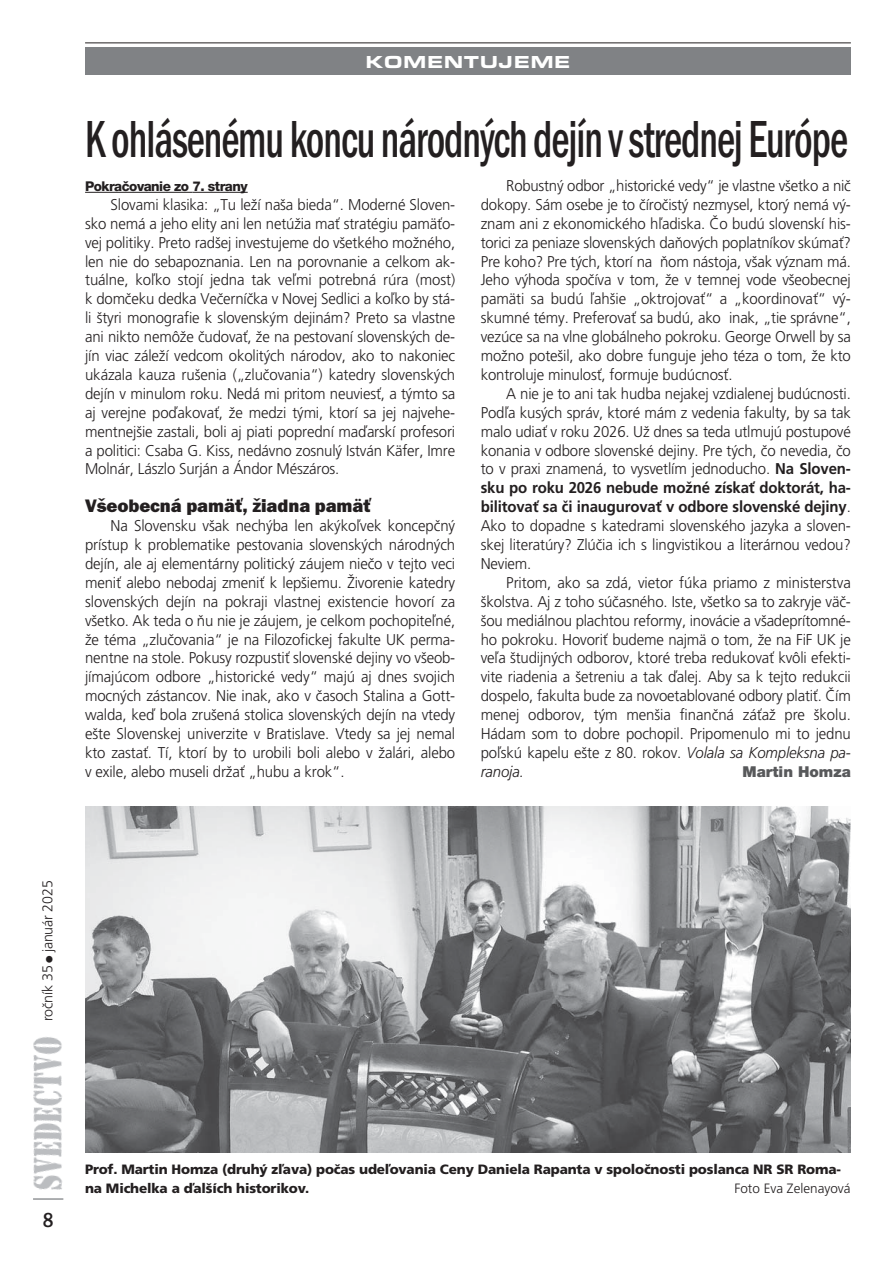
<style>
.page{position:relative;width:893px;height:1263px;background:#fff}
.page>*{position:absolute;margin:0;border:0;box-sizing:border-box;transform-origin:0 0}
.t1{font:500 condensed 54px "Franklin Got Itc TCE";letter-spacing:-.025em;color:#231f20;scale:.75 1}
.t2{font:500 condensed 21px "Franklin Got Itc TCE";color:#231f20}
.t3{font:18.75px "Franklin Got Itc TCE Heav";letter-spacing:-.005em;color:#231f20}
.t4{font:18px "Eurostile TCE Blac Exte";letter-spacing:.03em;color:#fff}
.t5{font:300 15.6px/18.9px "Frutiger CE";letter-spacing:-.01em;color:#231f20;text-align:justify;scale:.96 1}
.t6{font:900 15px "Helvetica Neue CE";color:#58595b}
.t7{font:300 14.25px "Frutiger CE";letter-spacing:-.01em;color:#231f20}
.t8{font:900 13.5px/18.9px "Frutiger CE";letter-spacing:-.01em;color:#231f20}
.t9{font:800 13.5px "Helvetica Neue CE";letter-spacing:-.04em;color:#231f20}
.t10{font:300 13.5px "Frutiger CE";color:#231f20}
.s1{font-weight:700}
.s2{font-style:italic}
</style>
<div class="page">
<hr style="left:85px;top:192px;width:107px;height:1px;background:#231f20">
<hr style="left:192px;top:192px;width:56px;height:1px;background:#231f20">
<div style="left:85px;top:48px;width:765px;height:27px;background:#808285"></div>
<hr style="left:85px;top:43px;width:765px;height:1px;background:#231f20">
<img style="left:33px;top:1037px;width:29px;height:153px">
<hr style="left:33px;top:1198px;width:30px;height:2px;background:#939598">
<img style="left:85px;top:807px;width:765px;height:345px">
<p class="t4" style="left:365px;top:56px;width:206px">KOMENTUJEME</p>
<h1 class="t1" style="left:85px;top:107px;width:1018px">K ohlásenému koncu národných dejín v strednej Európe</h1>
<p class="t9" style="left:85px;top:179px;width:164px">Pokraãovanie zo 7. strany</p>
<p class="t5" style="left:85px;top:196px;width:387px;text-indent:26px">Slovami klasika: „Tu leÏí na‰a bieda“. Moderné Sloven&shy;sko nemá a jeho elity ani len netúÏia maÈ stratégiu pamäÈo&shy;vej politiky. Preto rad‰ej investujeme do v‰etkého moÏného, len nie do sebapoznania. Len na porovnanie a celkom ak&shy;tuálne, koºko stojí jedna tak veºmi potrebná rúra (most) k domãeku dedka Veãerníãka v Novej Sedlici a koºko by stá&shy;li ‰tyri monografie k slovensk˘m dejinám? Preto sa vlastne ani nikto nemôÏe ãudovaÈ, Ïe na pestovaní slovensk˘ch de&shy;jín viac záleÏí vedcom okolit˘ch národov, ako to nakoniec ukázala kauza ru‰enia („zluãovania“) katedry slovensk˘ch dejín v minulom roku. Nedá mi pritom neuviesÈ, a t˘mto sa aj verejne poìakovaÈ, Ïe medzi t˘mi, ktorí sa jej najvehe&shy;mentnej‰ie zastali, boli aj piati poprední maìarskí profesori a politici: Csaba G. Kiss, nedávno zosnul˘ István Käfer, Imre Molnár, Lászlo Surján a Ándor Mészáros.</p>
<p class="t3" style="left:85px;top:500px;width:288px">Všeobecná pamäť, žiadna pamäť</p>
<p class="t5" style="left:85px;top:518px;width:387px;text-indent:26px">Na Slovensku v‰ak nech˘ba len ak˘koºvek koncepãn˘ prístup k problematike pestovania slovensk˘ch národn˘ch dejín, ale aj elementárny politick˘ záujem nieão v tejto veci meniÈ alebo nebodaj zmeniÈ k lep‰iemu. Îivorenie katedry slovensk˘ch dejín na pokraji vlastnej existencie hovorí za v‰etko. Ak teda o Àu nie je záujem, je celkom pochopiteºné, Ïe téma „zluãovania“ je na Filozofickej fakulte UK perma&shy;nentne na stole. Pokusy rozpustiÈ slovenské dejiny vo v‰eob&shy;jímajúcom odbore „historické vedy“ majú aj dnes svojich mocn˘ch zástancov. Nie inak, ako v ãasoch Stalina a Gott&shy;walda, keì bola zru‰ená stolica slovensk˘ch dejín na vtedy e‰te Slovenskej univerzite v Bratislave. Vtedy sa jej nemal kto zastaÈ. Tí, ktorí by to urobili boli alebo v Ïalári, alebo v exile, alebo museli drÏaÈ „hubu a krok“.</p>
<p class="t5" style="left:480px;top:177px;width:387px;text-indent:26px">Robustn˘ odbor „historické vedy“ je vlastne v‰etko a niã dokopy. Sám osebe je to ãíroãist˘ nezmysel, ktor˘ nemá v˘- znam ani z ekonomického hºadiska. âo budú slovenskí his&shy;torici za peniaze slovensk˘ch daÀov˘ch poplatníkov skúmaÈ?<br>Pre koho? Pre t˘ch, ktorí na Àom nástoja, v‰ak v˘znam má.<br>Jeho v˘hoda spoãíva v tom, Ïe v temnej vode v‰eobecnej pamäti sa budú ºah‰ie „oktrojovaÈ“ a „koordinovaÈ“ v˘- skumné témy. PreferovaÈ sa budú, ako inak, „tie správne“, vezúce sa na vlne globálneho pokroku. George Orwell by sa moÏno pote‰il, ako dobre funguje jeho téza o tom, Ïe kto kontroluje minulosÈ, formuje budúcnosÈ.</p>
<p class="t5" style="left:480px;top:385px;width:387px;text-indent:26px">A nie je to ani tak hudba nejakej vzdialenej budúcnosti.<br>Podºa kus˘ch správ, ktoré mám z vedenia fakulty, by sa tak malo udiaÈ v roku 2026. UÏ dnes sa teda utlmujú postupové konania v odbore slovenské dejiny. Pre t˘ch, ão nevedia, ão to v praxi znamená, to vysvetlím jednoducho. <span class="s1">Na Sloven&shy;sku po roku 2026 nebude moÏné získaÈ doktorát, ha&shy;bilitovaÈ sa ãi inaugurovaÈ v odbore slovenské dejiny</span>.<br>Ako to dopadne s katedrami slovenského jazyka a sloven&shy;skej literatúry? Zlúãia ich s lingvistikou a literárnou vedou?<br>Neviem.</p>
<p class="t5" style="left:480px;top:574px;width:387px;text-indent:26px">Pritom, ako sa zdá, vietor fúka priamo z ministerstva ‰kolstva. Aj z toho súãasného. Iste, v‰etko sa to zakryje väã-‰ou mediálnou plachtou reformy, inovácie a v‰adeprítomné&shy;ho pokroku. HovoriÈ budeme najmä o tom, Ïe na FiF UK je veºa ‰tudijn˘ch odborov, ktoré treba redukovaÈ kvôli efekti&shy;vite riadenia a ‰etreniu a tak ìalej. Aby sa k tejto redukcii dospelo, fakulta bude za novoetablované odbory platiÈ. âím menej odborov, t˘m men‰ia finanãná záÈaÏ pre ‰kolu.<br>Hádam som to dobre pochopil. Pripomenulo mi to jednu poºskú kapelu e‰te z 80. rokov. <span class="s2">Volala sa Kompleksna pa&shy;ranoja.</span></p>
<p class="t6" style="left:742px;top:763px;width:110px">Martin Homza</p>
<p class="t7" style="left:41px;top:1021px;width:142px;rotate:-90deg">roãník 35 ● január 2025</p>
<h2 class="t2" style="left:43px;top:1207px;width:12px">8</h2>
<p class="t8" style="left:85px;top:1161px;width:757px">Prof. Martin Homza (druh˘ zºava) poãas udeºovania Ceny Daniela Rapanta v spoloãnosti poslanca NR SR Roma&shy;na Michelka a ìal‰ích historikov.</p>
<p class="t10" style="left:734px;top:1182px;width:118px">Foto Eva Zelenayová</p>
</div>
